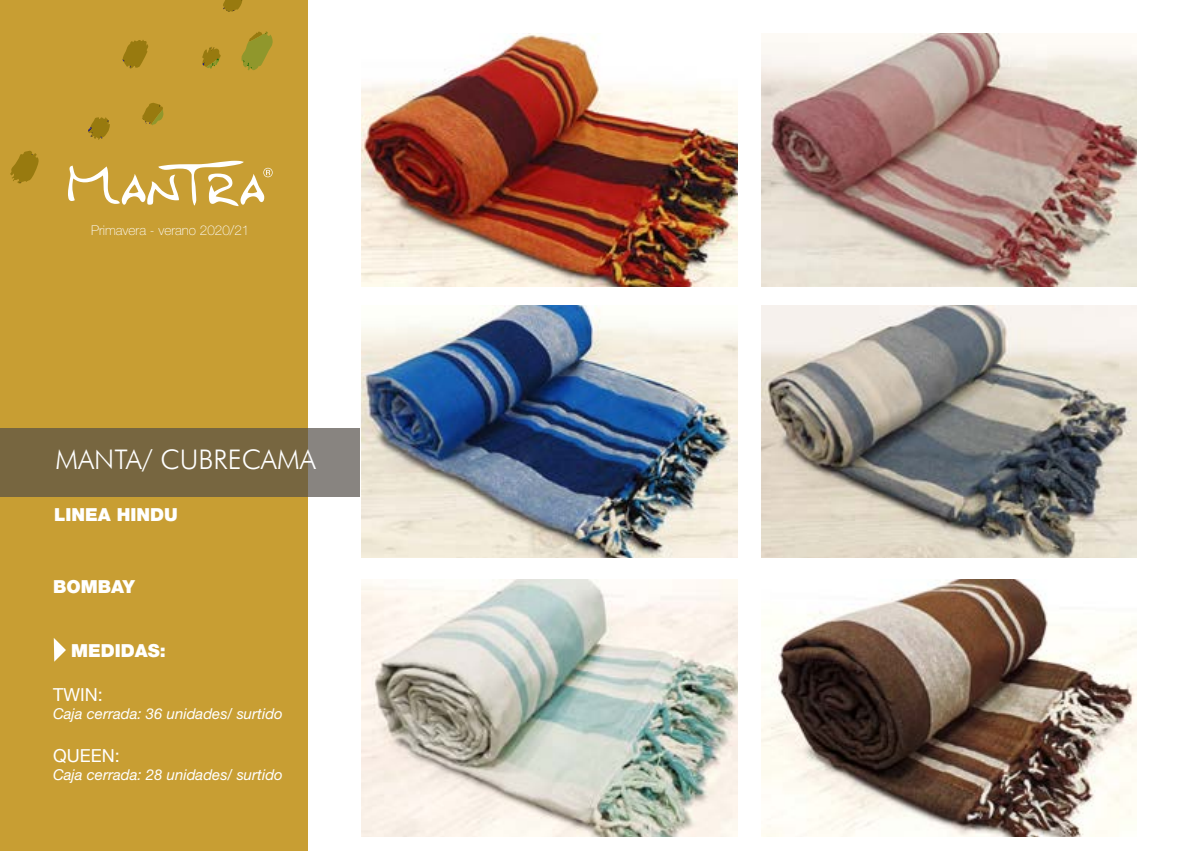
<style>
.page{position:relative;width:1191px;height:851px;background:#fff}
.page>*{position:absolute;margin:0;border:0;box-sizing:border-box;transform-origin:0 0}
.t1{font:300 27px "Futura BT";color:#fff}
.t2{font:900 18px "Helvetica Neue";color:#fff}
.t3{font:18px "Helvetica Neue";color:#fff}
.t4{font:italic 15px "Helvetica Neue";color:#fff}
.t5{font:100 13.5px "Helvetica Neue";color:#fff}
</style>
<div class="page">
<div style="left:0;top:0;width:308px;height:850px;background:#c89e33"></div>
<svg style="left:68px;top:161px;width:205px;height:45px"></svg>
<svg style="left:223px;top:0;width:19px;height:12px"></svg>
<svg style="left:142px;top:103px;width:22px;height:23px"></svg>
<svg style="left:241px;top:31px;width:32px;height:39px"></svg>
<svg style="left:10px;top:151px;width:29px;height:32px"></svg>
<svg style="left:123px;top:40px;width:25px;height:28px"></svg>
<svg style="left:88px;top:117px;width:22px;height:23px"></svg>
<svg style="left:202px;top:47px;width:19px;height:22px"></svg>
<svg style="left:54px;top:638px;width:12px;height:23px"></svg>
<img style="left:361px;top:33px;width:376px;height:253px">
<img style="left:361px;top:305px;width:376px;height:252px">
<img style="left:361px;top:579px;width:376px;height:257px">
<img style="left:761px;top:305px;width:376px;height:252px">
<img style="left:761px;top:579px;width:376px;height:257px">
<img style="left:761px;top:33px;width:376px;height:253px">
<svg style="left:0;top:428px;width:360px;height:68px;background:#796a48"></svg>
<p class="t5" style="left:91px;top:223px;width:160px">Primavera - verano 2020/21</p>
<h1 class="t1" style="left:56px;top:443px;width:262px">MANTA/ CUBRECAMA</h1>
<p class="t2" style="left:54px;top:504px;width:125px">LINEA HINDU</p>
<p class="t2" style="left:53px;top:575px;width:83px">BOMBAY</p>
<p class="t2" style="left:71px;top:640px;width:96px">MEDIDAS:</p>
<p class="t3" style="left:53px;top:683px;width:51px">TWIN:</p>
<p class="t4" style="left:53px;top:704px;width:231px">Caja cerrada: 36 unidades/ surtido</p>
<p class="t3" style="left:53px;top:744px;width:68px">QUEEN:</p>
<p class="t4" style="left:53px;top:765px;width:231px">Caja cerrada: 28 unidades/ surtido</p>
</div>
